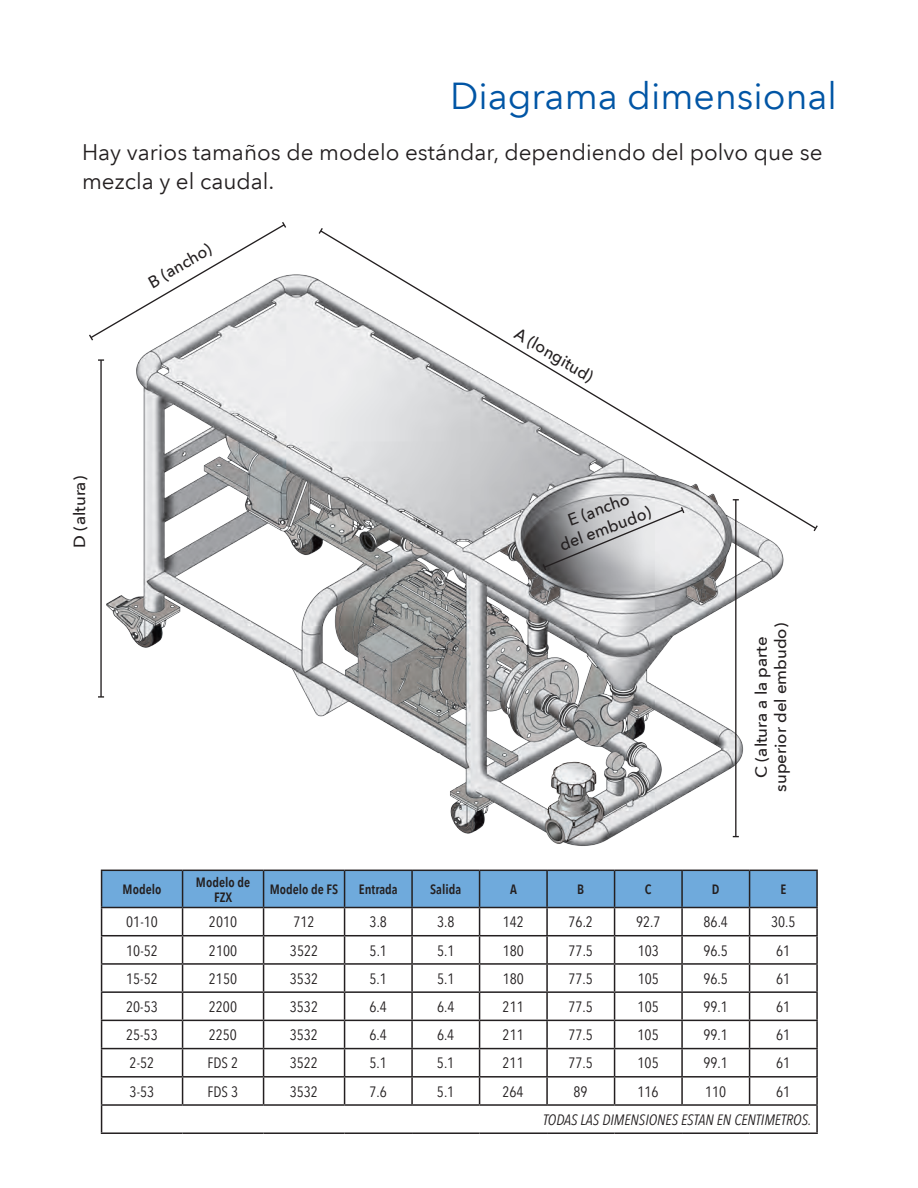
<style>
.page{position:relative;width:918px;height:1188px;background:#fff}
.page>*{position:absolute;margin:0;border:0;box-sizing:border-box;transform-origin:0 0}
.t1{font:37.5px "Avenir Next LT Pro";color:#0155a5}
.t2{font:22.5px/30px "Avenir Next LT Pro";color:#231f20}
.t3{font:500 16.8px/20.1px "Avenir Next LT Pro";color:#231f20;text-align:center}
.t4{font:500 16.65px "Avenir Next LT Pro";color:#231f20}
.t5{font:500 16.2px/19.4px "Avenir Next LT Pro";color:#231f20;text-align:center;scale:1.04 1}
.FB_Body-Subhead{font:condensed 15px "Avenir Next LT Pro";color:#231f20}
.FB_Body-Subhead-2{font:italic condensed 15px "Avenir Next LT Pro";color:#231f20}
.t6{font:600 condensed 13.5px/15px "Avenir Next LT Pro";color:#231f20;text-align:center}
</style>
<div class="page">
<img style="left:104px;top:274px;width:680px;height:572px">
<svg style="left:319px;top:232px;width:493px;height:298px"></svg>
<svg style="left:318px;top:228px;width:6px;height:7px"></svg>
<svg style="left:812px;top:525px;width:6px;height:7px"></svg>
<svg style="left:89px;top:222px;width:198px;height:120px"></svg>
<hr style="left:100px;top:360px;width:2px;height:337px;background:#231f20">
<svg style="left:98px;top:359px;width:6px;height:2px"></svg>
<svg style="left:98px;top:696px;width:6px;height:2px"></svg>
<svg style="left:542px;top:506px;width:144px;height:66px;background:#b5b6b8"></svg>
<hr style="left:735px;top:500px;width:1px;height:337px;background:#231f20">
<hr style="left:750px;top:870px;width:68px;height:1px;background:#231f20">
<hr style="left:816px;top:871px;width:2px;height:36px;background:#231f20">
<hr style="left:750px;top:907px;width:68px;height:1px;background:#231f20">
<hr style="left:816px;top:908px;width:2px;height:27px;background:#231f20">
<hr style="left:750px;top:935px;width:68px;height:1px;background:#231f20">
<hr style="left:816px;top:936px;width:2px;height:27px;background:#231f20">
<hr style="left:750px;top:963px;width:68px;height:2px;background:#231f20">
<hr style="left:816px;top:965px;width:2px;height:26px;background:#231f20">
<hr style="left:750px;top:991px;width:68px;height:2px;background:#231f20">
<hr style="left:816px;top:993px;width:2px;height:27px;background:#231f20">
<hr style="left:750px;top:1020px;width:68px;height:1px;background:#231f20">
<hr style="left:816px;top:1021px;width:2px;height:27px;background:#231f20">
<hr style="left:750px;top:1048px;width:68px;height:1px;background:#231f20">
<hr style="left:816px;top:1049px;width:2px;height:27px;background:#231f20">
<hr style="left:750px;top:1076px;width:68px;height:2px;background:#231f20">
<hr style="left:816px;top:1078px;width:2px;height:26px;background:#231f20">
<svg style="left:101px;top:870px;width:716px;height:262px"></svg>
<hr style="left:183px;top:1104px;width:81px;height:2px;background:#231f20">
<hr style="left:264px;top:1104px;width:81px;height:2px;background:#231f20">
<hr style="left:345px;top:1104px;width:67px;height:2px;background:#231f20">
<hr style="left:412px;top:1104px;width:68px;height:2px;background:#231f20">
<hr style="left:480px;top:1104px;width:67px;height:2px;background:#231f20">
<hr style="left:547px;top:1104px;width:68px;height:2px;background:#231f20">
<hr style="left:615px;top:1104px;width:67px;height:2px;background:#231f20">
<hr style="left:682px;top:1104px;width:68px;height:2px;background:#231f20">
<hr style="left:750px;top:1104px;width:68px;height:2px;background:#231f20">
<hr style="left:816px;top:1106px;width:2px;height:26px;background:#231f20">
<hr style="left:101px;top:1132px;width:82px;height:2px;background:#231f20">
<hr style="left:183px;top:1132px;width:81px;height:2px;background:#231f20">
<hr style="left:264px;top:1132px;width:81px;height:2px;background:#231f20">
<hr style="left:345px;top:1132px;width:67px;height:2px;background:#231f20">
<hr style="left:412px;top:1132px;width:68px;height:2px;background:#231f20">
<hr style="left:480px;top:1132px;width:67px;height:2px;background:#231f20">
<hr style="left:547px;top:1132px;width:68px;height:2px;background:#231f20">
<hr style="left:615px;top:1132px;width:67px;height:2px;background:#231f20">
<hr style="left:682px;top:1132px;width:68px;height:2px;background:#231f20">
<hr style="left:750px;top:1132px;width:68px;height:2px;background:#231f20">
<hr style="left:345px;top:870px;width:67px;height:1px;background:#231f20">
<hr style="left:412px;top:870px;width:68px;height:1px;background:#231f20">
<hr style="left:480px;top:870px;width:67px;height:1px;background:#231f20">
<p class="t1" style="left:450px;top:74px;width:388px">Diagrama dimensional</p>
<p class="t2" style="left:82px;top:137px;width:742px">Hay varios tamaños de modelo estándar, dependiendo del polvo que se mezcla y el caudal.</p>
<p class="t4" style="left:144px;top:275px;width:72px;rotate:-31deg">B (ancho)</p>
<p class="t4" style="left:521px;top:323px;width:91px;rotate:31deg">A (longitud)</p>
<p class="t5" style="left:70px;top:548px;width:70px;rotate:-90deg">D (altura)</p>
<p class="t3" style="left:549px;top:517px;width:98px;rotate:-21deg">E (ancho<br>del embudo)</p>
<p class="t5" style="left:751px;top:792px;width:164px;rotate:-90deg">C (altura a la parte superior del embudo)</p>
<p class="t6" style="left:123px;top:882px;width:40px">Modelo</p>
<p class="t6" style="left:196px;top:874px;width:56px">Modelo de<br>FZX</p>
<p class="t6" style="left:270px;top:882px;width:70px">Modelo de FS</p>
<p class="t6" style="left:359px;top:882px;width:41px">Entrada</p>
<p class="t6" style="left:430px;top:882px;width:33px">Salida</p>
<p class="t6" style="left:510px;top:882px;width:8px">A</p>
<p class="t6" style="left:577px;top:882px;width:9px">B</p>
<p class="t6" style="left:645px;top:882px;width:8px">C</p>
<p class="t6" style="left:712px;top:882px;width:9px">D</p>
<p class="t6" style="left:780px;top:882px;width:7px">E</p>
<p class="FB_Body-Subhead" style="left:126px;top:913px;width:33px">01-10</p>
<p class="FB_Body-Subhead" style="left:209px;top:913px;width:30px">2010</p>
<p class="FB_Body-Subhead" style="left:293px;top:913px;width:23px">712</p>
<p class="FB_Body-Subhead" style="left:370px;top:913px;width:19px">3.8</p>
<p class="FB_Body-Subhead" style="left:437px;top:913px;width:19px">3.8</p>
<p class="FB_Body-Subhead" style="left:503px;top:913px;width:23px">142</p>
<p class="FB_Body-Subhead" style="left:569px;top:913px;width:26px">76.2</p>
<p class="FB_Body-Subhead" style="left:636px;top:913px;width:26px">92.7</p>
<p class="FB_Body-Subhead" style="left:704px;top:913px;width:26px">86.4</p>
<p class="FB_Body-Subhead" style="left:771px;top:913px;width:26px">30.5</p>
<p class="FB_Body-Subhead" style="left:126px;top:941px;width:33px">10-52</p>
<p class="FB_Body-Subhead" style="left:209px;top:941px;width:30px">2100</p>
<p class="FB_Body-Subhead" style="left:290px;top:941px;width:30px">3522</p>
<p class="FB_Body-Subhead" style="left:370px;top:941px;width:19px">5.1</p>
<p class="FB_Body-Subhead" style="left:437px;top:941px;width:19px">5.1</p>
<p class="FB_Body-Subhead" style="left:503px;top:941px;width:23px">180</p>
<p class="FB_Body-Subhead" style="left:569px;top:941px;width:26px">77.5</p>
<p class="FB_Body-Subhead" style="left:638px;top:941px;width:23px">103</p>
<p class="FB_Body-Subhead" style="left:704px;top:941px;width:26px">96.5</p>
<p class="FB_Body-Subhead" style="left:776px;top:941px;width:16px">61</p>
<p class="FB_Body-Subhead" style="left:126px;top:969px;width:33px">15-52</p>
<p class="FB_Body-Subhead" style="left:209px;top:969px;width:30px">2150</p>
<p class="FB_Body-Subhead" style="left:290px;top:969px;width:30px">3532</p>
<p class="FB_Body-Subhead" style="left:370px;top:969px;width:19px">5.1</p>
<p class="FB_Body-Subhead" style="left:437px;top:969px;width:19px">5.1</p>
<p class="FB_Body-Subhead" style="left:503px;top:969px;width:23px">180</p>
<p class="FB_Body-Subhead" style="left:569px;top:969px;width:26px">77.5</p>
<p class="FB_Body-Subhead" style="left:638px;top:969px;width:23px">105</p>
<p class="FB_Body-Subhead" style="left:704px;top:969px;width:26px">96.5</p>
<p class="FB_Body-Subhead" style="left:776px;top:969px;width:16px">61</p>
<p class="FB_Body-Subhead" style="left:126px;top:998px;width:33px">20-53</p>
<p class="FB_Body-Subhead" style="left:209px;top:998px;width:30px">2200</p>
<p class="FB_Body-Subhead" style="left:290px;top:998px;width:30px">3532</p>
<p class="FB_Body-Subhead" style="left:370px;top:998px;width:19px">6.4</p>
<p class="FB_Body-Subhead" style="left:437px;top:998px;width:19px">6.4</p>
<p class="FB_Body-Subhead" style="left:503px;top:998px;width:23px">211</p>
<p class="FB_Body-Subhead" style="left:569px;top:998px;width:26px">77.5</p>
<p class="FB_Body-Subhead" style="left:638px;top:998px;width:23px">105</p>
<p class="FB_Body-Subhead" style="left:704px;top:998px;width:26px">99.1</p>
<p class="FB_Body-Subhead" style="left:776px;top:998px;width:16px">61</p>
<p class="FB_Body-Subhead" style="left:126px;top:1026px;width:33px">25-53</p>
<p class="FB_Body-Subhead" style="left:209px;top:1026px;width:30px">2250</p>
<p class="FB_Body-Subhead" style="left:290px;top:1026px;width:30px">3532</p>
<p class="FB_Body-Subhead" style="left:370px;top:1026px;width:19px">6.4</p>
<p class="FB_Body-Subhead" style="left:437px;top:1026px;width:19px">6.4</p>
<p class="FB_Body-Subhead" style="left:503px;top:1026px;width:23px">211</p>
<p class="FB_Body-Subhead" style="left:568px;top:1026px;width:26px">77.5</p>
<p class="FB_Body-Subhead" style="left:638px;top:1026px;width:23px">105</p>
<p class="FB_Body-Subhead" style="left:703px;top:1026px;width:26px">99.1</p>
<p class="FB_Body-Subhead" style="left:776px;top:1026px;width:16px">61</p>
<p class="FB_Body-Subhead" style="left:130px;top:1054px;width:26px">2-52</p>
<p class="FB_Body-Subhead" style="left:208px;top:1054px;width:32px">FDS 2</p>
<p class="FB_Body-Subhead" style="left:290px;top:1054px;width:30px">3522</p>
<p class="FB_Body-Subhead" style="left:369px;top:1054px;width:19px">5.1</p>
<p class="FB_Body-Subhead" style="left:437px;top:1054px;width:19px">5.1</p>
<p class="FB_Body-Subhead" style="left:503px;top:1054px;width:23px">211</p>
<p class="FB_Body-Subhead" style="left:568px;top:1054px;width:26px">77.5</p>
<p class="FB_Body-Subhead" style="left:638px;top:1054px;width:23px">105</p>
<p class="FB_Body-Subhead" style="left:703px;top:1054px;width:26px">99.1</p>
<p class="FB_Body-Subhead" style="left:776px;top:1054px;width:16px">61</p>
<p class="FB_Body-Subhead" style="left:130px;top:1082px;width:26px">3-53</p>
<p class="FB_Body-Subhead" style="left:208px;top:1082px;width:32px">FDS 3</p>
<p class="FB_Body-Subhead" style="left:290px;top:1082px;width:30px">3532</p>
<p class="FB_Body-Subhead" style="left:369px;top:1082px;width:19px">7.6</p>
<p class="FB_Body-Subhead" style="left:437px;top:1082px;width:19px">5.1</p>
<p class="FB_Body-Subhead" style="left:503px;top:1082px;width:23px">264</p>
<p class="FB_Body-Subhead" style="left:574px;top:1082px;width:16px">89</p>
<p class="FB_Body-Subhead" style="left:638px;top:1082px;width:23px">116</p>
<p class="FB_Body-Subhead" style="left:705px;top:1082px;width:23px">110</p>
<p class="FB_Body-Subhead" style="left:776px;top:1082px;width:16px">61</p>
<p class="FB_Body-Subhead-2" style="left:543px;top:1111px;width:270px">TODAS LAS DIMENSIONES ESTAN EN CENTIMETROS.</p>
</div>
